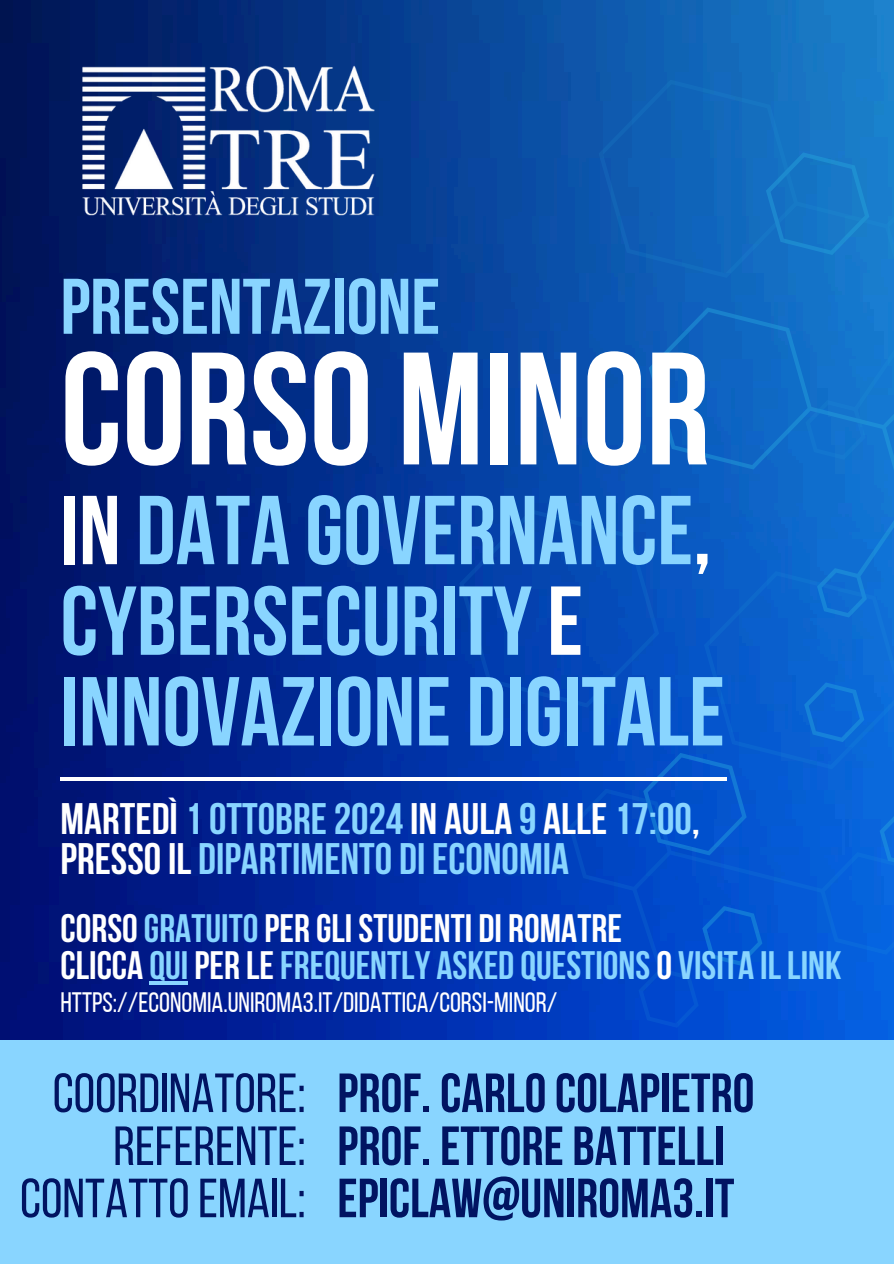
<style>
.page{position:relative;width:894px;height:1264px;background:#fff}
.page>*{position:absolute;margin:0;border:0;box-sizing:border-box;transform-origin:0 0}
.t1{font:700 159.75px "Bebas Neue";color:#fff}
.t2{font:700 97.65px/90.6px "Bebas Neue";color:#89d5ff}
.t3{font:700 78.6px "Bebas Neue";color:#89d5ff}
.t4{font:700 55.05px "Bebas Neue";color:#011462}
.t5{font:55.05px "Bebas Neue";color:#011462}
.t6{font:700 43.95px/40.5px "Bebas Neue";color:#89d5ff}
.t7{font:700 39.6px "Bebas Neue";color:#89d5ff}
.t8{font:700 39.6px "Bebas Neue";color:#fff}
.t9{font:28.05px "Bebas Neue";color:#fff}
.s1{color:#fff}
.s2{color:#89d5ff}
</style>
<div class="page">
<img style="left:0;top:0;width:562px;height:1040px">
<svg style="left:422px;top:472px;width:61px;height:273px;background:#0139a6"></svg>
<svg style="left:483px;top:435px;width:410px;height:605px;background:#0247c2"></svg>
<svg style="left:562px;top:0;width:331px;height:750px;background:#0e5db6"></svg>
<svg style="left:624px;top:854px;width:141px;height:20px;background:#0250cc"></svg>
<svg style="left:691px;top:894px;width:82px;height:82px;background:#0254d2"></svg>
<svg style="left:868px;top:854px;width:25px;height:25px"></svg>
<svg style="left:618px;top:118px;width:275px;height:736px;background:#0c63c6"></svg>
<img style="left:60px;top:48px;width:338px;height:185px">
<div style="left:0;top:1040px;width:893px;height:223px;background:#89d5ff"></div>
<hr style="left:60px;top:777px;width:666px;height:3px;background:#fff">
<hr style="left:149px;top:981px;width:39px;height:3px;background:#89d5ff">
<h2 class="t3" style="left:60px;top:275px;width:381px">PRESENTAZIONE</h2>
<p class="t1" style="left:60px;top:344px;width:651px">CORSO MINOR</p>
<h3 class="t2" style="left:60px;top:494px;width:665px"><span class="s1">IN</span> DATA GOVERNANCE<span class="s1">,<br></span>CYBERSECURITY <span class="s1">E<br></span>INNOVAZIONE DIGITALE</h3>
<h4 class="t6" style="left:60px;top:802px;width:640px"><span class="s1">MARTEDÌ</span> 1OTTOBRE2024 <span class="s1">IN AULA</span> 9 <span class="s1">ALLE</span> 17:00<span class="s1">,<br>PRESSOIL</span> DIPARTIMENTO DI ECONOMIA</h4>
<p class="t8" style="left:60px;top:912px;width:562px">CORSO <span class="s2">GRATUITO</span> PER GLI STUDENTI DI ROMATRE</p>
<h5 class="t7" style="left:60px;top:949px;width:782px"><span class="s1">CLICCA</span> QUI <span class="s1">PER LE</span> FREQUENTLY ASKED QUESTIONS <span class="s1">O</span> VISITA ILLINK</h5>
<h5 class="t9" style="left:60px;top:990px;width:498px">HTTPS://ECONOMIA.UNIROMA3.IT/DIDATTICA/CORSI-MINOR/</h5>
<h1 class="t5" style="left:53px;top:1070px;width:254px">COORDINATORE:</h1>
<p class="t4" style="left:337px;top:1070px;width:418px">PROF. CARLOCOLAPIETRO</p>
<p class="t4" style="left:337px;top:1123px;width:388px">PROF. ETTORE BATTELLI</p>
<p class="t5" style="left:113px;top:1123px;width:194px">REFERENTE:</p>
<p class="t5" style="left:20px;top:1175px;width:287px">CONTATTOEMAIL:</p>
<p class="t4" style="left:337px;top:1175px;width:398px">EPICLAW@UNIROMA3.IT</p>
</div>
